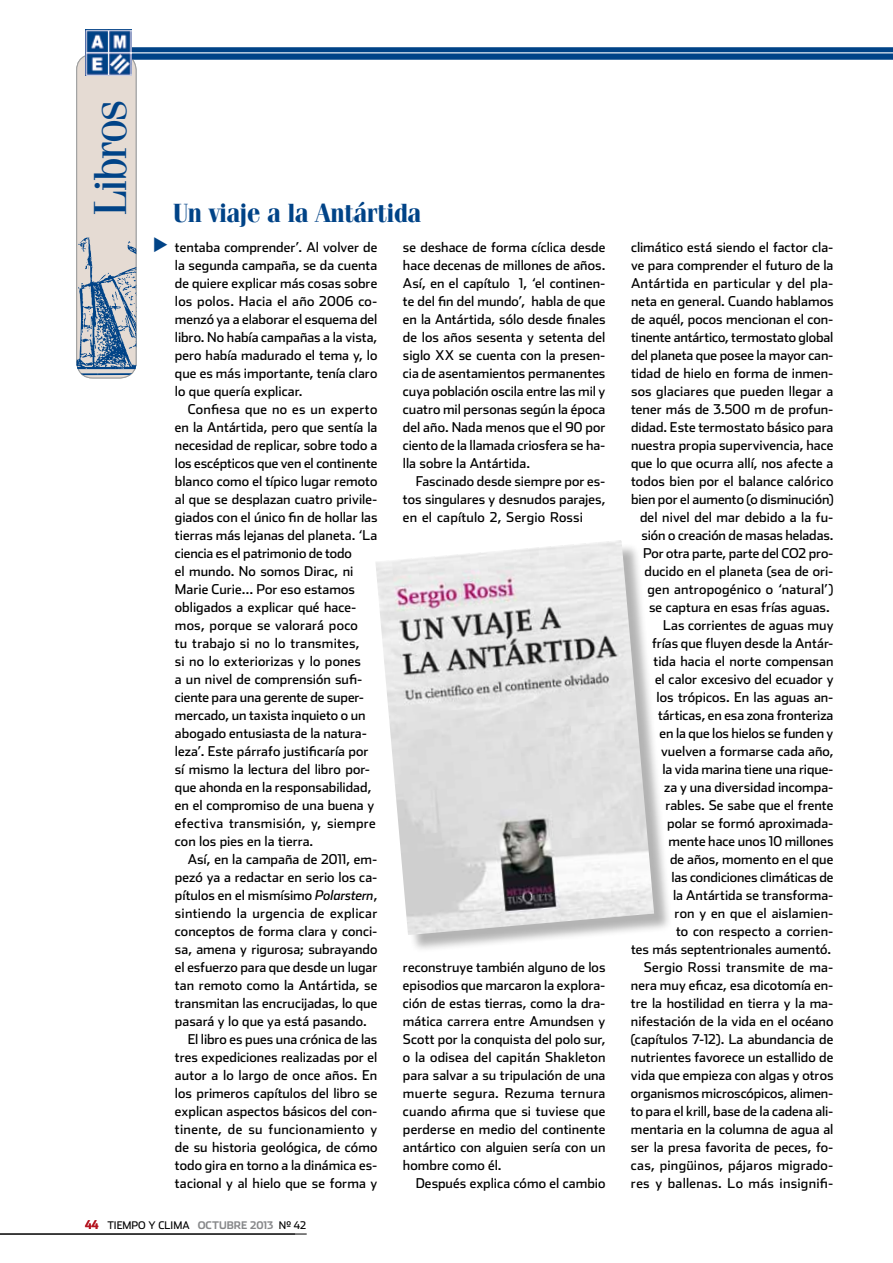
<style>
.page{position:relative;width:893px;height:1263px;background:#fff}
.page>*{position:absolute;margin:0;border:0;box-sizing:border-box;transform-origin:0 0}
.t1{font:46.35px "Fenice Std";letter-spacing:-.045em;color:#004387}
.t2{font:700 26.25px "Fenice Std";letter-spacing:-.02em;color:#004387;scale:.95 1}
.t3{font:13.5px/18px "Stainless";color:#000;text-align:justify}
.t4{font:13.5px "Stainless";letter-spacing:.02em;color:#000}
.t5{font:13.5px "Stainless";letter-spacing:.025em;color:#000}
.t6{font:10.5px "Stainless";color:#000}
.t7{font:700 10.5px "Stainless";color:#87888a}
.s1{font-style:italic}
.s2{font-family:"Stainless Cond";font-weight:700;font-size:12px;color:#b51621}
.s3{font-weight:700;color:#87888a}
.s4{font-weight:400;color:#000}
</style>
<div class="page">
<img style="left:85px;top:30px;width:46px;height:17px">
<hr style="left:0;top:1234px;width:307px;height:1px;background:#000">
<svg style="left:77px;top:54px;width:59px;height:324px;background:#bdc1c6"></svg>
<div style="left:77px;top:54px;width:59px;height:324px;border:1px solid #9c9e9f;border-radius:16px"></div>
<div style="left:85px;top:47px;width:808px;height:12px;background:#004387"></div>
<hr style="left:130px;top:52px;width:763px;height:1px;background:#fff">
<div style="left:378px;top:542px;width:294px;height:411px;background:#000;opacity:.3"></div>
<img style="left:376px;top:540px;width:278px;height:395px">
<h1 class="t1" style="left:82px;top:216px;width:118px;rotate:-90deg">Libros</h1>
<h2 class="t2" style="left:173px;top:197px;width:263px">Un viaje a la Antártida</h2>
<p class="t3" style="left:175px;top:238px;width:204px">tentaba comprender’. Al volver de la segunda campaña, se da cuenta de quiere explicar más cosas sobre los polos. Hacia el año 2006 co&shy;menzó ya a elaborar el esquema del libro. No había campañas a la vista, pero había madurado el tema y, lo que es más importante, tenía claro lo que quería explicar.</p>
<p class="t3" style="left:175px;top:400px;width:204px;text-align:left;text-indent:13px">Confiesa que no es un experto en la Antártida, pero que sentía la necesidad de replicar, sobre todo a los escépticos que ven el continente blanco como el típico lugar remoto al que se desplazan cuatro privile&shy;giados con el único fin de hollar las tierras más lejanas del planeta. ‘La ciencia es el patrimonio de todo<br>el mundo. No somos Dirac, ni<br>Marie Curie… Por eso estamos obligados a explicar qué hace&shy;mos, porque se valorará poco<br>tu trabajo si no lo transmites,<br>si no lo exteriorizas y lo pones<br>a un nivel de comprensión sufi&shy;ciente para una gerente de super&shy;mercado, un taxista inquieto o un abogado entusiasta de la natura&shy;leza’. Este párrafo justificaría por sí mismo la lectura del libro por&shy;que ahonda en la responsabilidad, en el compromiso de una buena y efectiva transmisión, y, siempre con los pies en la tierra.</p>
<p class="t3" style="left:188px;top:850px;width:191px">Así, en la campaña de 2011, em-</p>
<p class="t3" style="left:175px;top:868px;width:204px">pezó ya a redactar en serio los ca-</p>
<p class="t3" style="left:175px;top:886px;width:204px">pítulos en el mismísimo <span class="s1">Polarstern</span>,</p>
<p class="t4" style="left:175px;top:905px;width:204px">sintiendo la urgencia de explicar</p>
<p class="t3" style="left:175px;top:922px;width:204px">conceptos de forma clara y conci-</p>
<p class="t3" style="left:175px;top:940px;width:204px">sa, amena y rigurosa; subrayando</p>
<p class="t3" style="left:175px;top:958px;width:204px">el esfuerzo para que desde un lugar</p>
<p class="t3" style="left:175px;top:976px;width:204px">tan remoto como la Antártida, se</p>
<p class="t3" style="left:175px;top:994px;width:204px">transmitan las encrucijadas, lo que</p>
<p class="t3" style="left:175px;top:1012px;width:193px">pasará y lo que ya está pasando.</p>
<p class="t3" style="left:188px;top:1030px;width:191px">El libro es pues una crónica de las</p>
<p class="t3" style="left:175px;top:1048px;width:204px">tres expediciones realizadas por el</p>
<p class="t3" style="left:175px;top:1066px;width:204px">autor a lo largo de once años. En</p>
<p class="t3" style="left:175px;top:1084px;width:204px">los primeros capítulos del libro se</p>
<p class="t3" style="left:175px;top:1102px;width:204px">explican aspectos básicos del con-</p>
<p class="t5" style="left:175px;top:1121px;width:204px">tinente, de su funcionamiento y</p>
<p class="t3" style="left:175px;top:1138px;width:204px">de su historia geológica, de cómo</p>
<p class="t3" style="left:175px;top:1156px;width:204px">todo gira en torno a la dinámica es-</p>
<p class="t3" style="left:175px;top:1174px;width:204px">tacional y al hielo que se forma y</p>
<p class="t3" style="left:403px;top:238px;width:204px">se deshace de forma cíclica desde hace decenas de millones de años.<br>Así, en el capítulo 1, ‘el continen&shy;te del fin del mundo’, habla de que en la Antártida, sólo desde finales de los años sesenta y setenta del siglo XX se cuenta con la presen&shy;cia de asentamientos permanentes cuya población oscila entre las mil y cuatro mil personas según la época del año. Nada menos que el 90 por ciento de la llamada criosfera se ha&shy;lla sobre la Antártida.</p>
<p class="t3" style="left:403px;top:472px;width:204px;text-indent:13px">Fascinado desde siempre por es&shy;tos singulares y desnudos parajes, en el capítulo 2, Sergio Rossi</p>
<p class="t3" style="left:403px;top:958px;width:204px">reconstruye también alguno de los episodios que marcaron la explora&shy;ción de estas tierras, como la dra&shy;mática carrera entre Amundsen y Scott por la conquista del polo sur, o la odisea del capitán Shakleton para salvar a su tripulación de una muerte segura. Rezuma ternura cuando afirma que si tuviese que perderse en medio del continente antártico con alguien sería con un hombre como él.</p>
<p class="t3" style="left:416px;top:1174px;width:191px">Después explica cómo el cambio</p>
<p class="t6" style="left:85px;top:1219px;width:121px"><span class="s2">44</span> TIEMPO Y CLIMA <span class="s3">OCTUBRE</span></p>
<p class="t7" style="left:250px;top:1219px;width:57px">2013 <span class="s4">Nº 42</span></p>
<p class="t3" style="left:631px;top:238px;width:204px;text-align:right">climático está siendo el factor cla&shy;ve para comprender el futuro de la<br>Antártida en particular y del pla&shy;neta en general. Cuando hablamos de aquél, pocos mencionan el con&shy;tinente antártico, termostato global del planeta que posee la mayor can&shy;tidad de hielo en forma de inmen&shy;sos glaciares que pueden llegar a tener más de 3.500 m de profun&shy;didad. Este termostato básico para nuestra propia supervivencia, hace que lo que ocurra allí, nos afecte a todos bien por el balance calórico bien por el aumento (o disminución) del nivel del mar debido a la fu&shy;sión o creación de masas heladas.<br>Por otra parte, parte del CO2 pro&shy;ducido en el planeta (sea de ori&shy;gen antropogénico o ‘natural’) se captura en esas frías aguas.<br>Las corrientes de aguas muy<br>frías que fluyen desde la Antár&shy;tida hacia el norte compensan<br>el calor excesivo del ecuador y<br>los trópicos. En las aguas an&shy;tárticas, en esa zona fronteriza<br>en la que los hielos se funden y vuelven a formarse cada año,<br>la vida marina tiene una rique-<br>za y una diversidad incompa&shy;rables. Se sabe que el frente<br>polar se formó aproximada&shy;mente hace unos 10 millones<br>de años, momento en el que<br>las condiciones climáticas de<br>la Antártida se transforma-<br>ron y en que el aislamien-<br>to con respecto a corrien-<br>tes más septentrionales aumentó.<br>Sergio Rossi transmite de ma&shy;nera muy eficaz, esa dicotomía en&shy;tre la hostilidad en tierra y la ma&shy;nifestación de la vida en el océano (capítulos 7-12). La abundancia de nutrientes favorece un estallido de vida que empieza con algas y otros organismos microscópicos, alimen&shy;to para el krill, base de la cadena ali&shy;mentaria en la columna de agua al ser la presa favorita de peces, fo&shy;cas, pingüinos, pájaros migrado&shy;res y ballenas. Lo más insignifi-</p>
</div>
